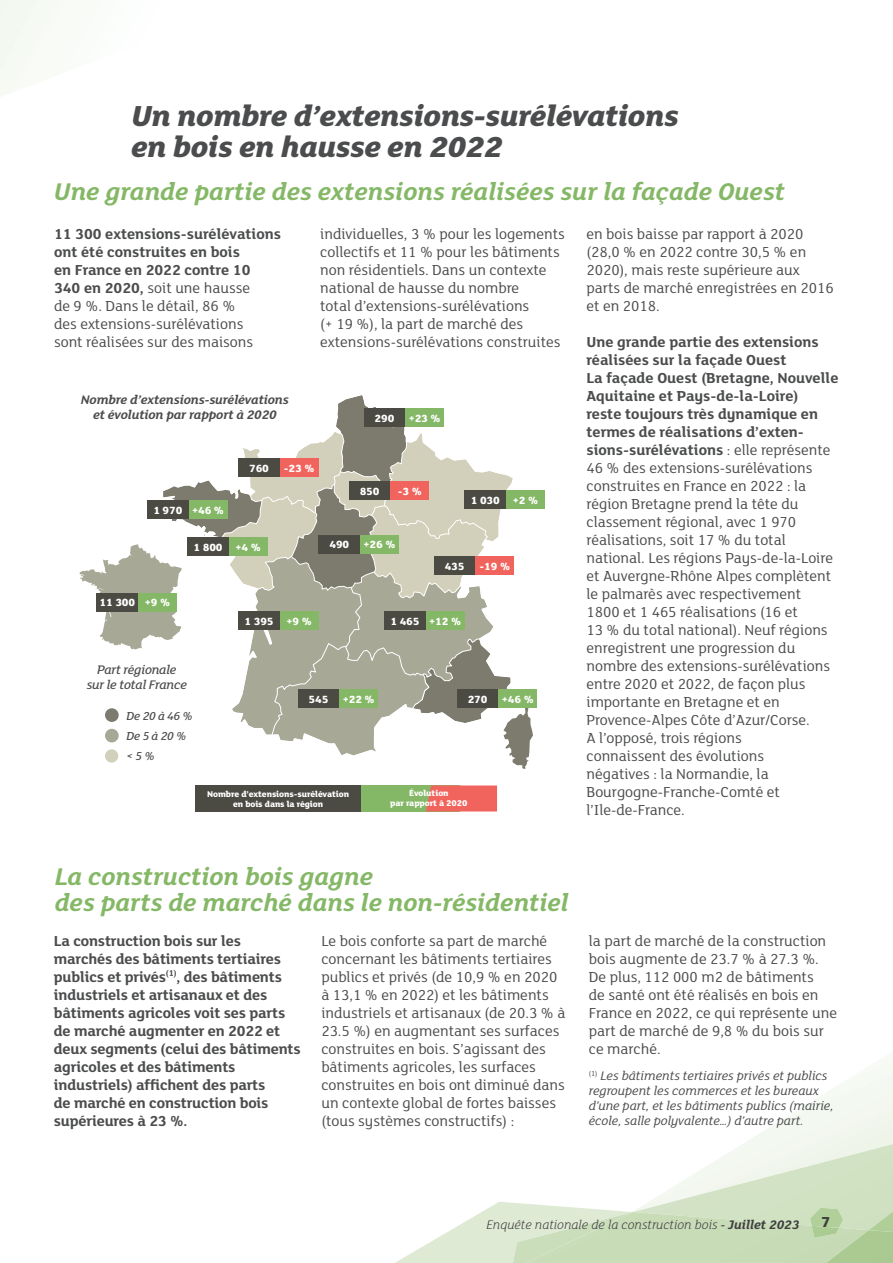
<style>
.page{position:relative;width:893px;height:1263px;background:#fff}
.page>*{position:absolute;margin:0;border:0;box-sizing:border-box;transform-origin:0 0}
.t1{font:italic 800 31.5px/31.5px "FS Lola";letter-spacing:-.02em;color:#4b4c4d}
.t2{font:italic 700 26.25px/25.5px "FS Lola";color:#85b866}
.t3{font:15.75px/18px "FS Lola";color:#4b4c4d}
.t4{font:700 15.75px/18px "FS Lola";letter-spacing:-.01em;color:#4b4c4d}
.t5{font:800 15.75px "FS Lola";color:#3e3e3f}
.t6{font:italic 13.5px/15px "FS Lola";color:#4b4c4d}
.t7{font:italic 700 13.5px/15px "FS Lola";letter-spacing:-.01em;color:#4b4c4d;text-align:center}
.t8{font:italic 300 13.5px "FS Lola";color:#3e3e3f}
.t9{font:italic 500 13.5px/15px "FS Lola";letter-spacing:-.01em;color:#4b4c4d;text-align:center}
.t10{font:italic 500 12.6px/20.2px "FS Lola";letter-spacing:-.01em;color:#4b4c4d}
.t11{font:800 11.4px "FS Lola";letter-spacing:-.01em;color:#fff}
.t12{font:800 9.15px/9.1px "FS Lola";letter-spacing:-.01em;color:#fff;text-align:center}
.s1{font-weight:700}
.s2{font-weight:500}
</style>
<div class="page">
<svg style="left:0;top:0;width:59px;height:97px"></svg>
<svg style="left:395px;top:1060px;width:498px;height:203px"></svg>
<img style="left:812px;top:1226px;width:27px;height:12px">
<svg style="left:80px;top:395px;width:453px;height:374px"></svg>
<div style="left:465px;top:491px;width:41px;height:18px;background:#4c4b43"></div>
<div style="left:506px;top:491px;width:39px;height:18px;background:#85b866"></div>
<div style="left:349px;top:481px;width:41px;height:19px;background:#4c4b43"></div>
<div style="left:390px;top:481px;width:39px;height:19px;background:#f1635d"></div>
<div style="left:364px;top:409px;width:41px;height:18px;background:#4c4b43"></div>
<div style="left:405px;top:409px;width:39px;height:18px;background:#85b866"></div>
<div style="left:238px;top:458px;width:42px;height:19px;background:#4c4b43"></div>
<div style="left:280px;top:458px;width:39px;height:19px;background:#f1635d"></div>
<div style="left:319px;top:535px;width:41px;height:19px;background:#4c4b43"></div>
<div style="left:360px;top:535px;width:39px;height:19px;background:#85b866"></div>
<div style="left:147px;top:500px;width:42px;height:19px;background:#4c4b43"></div>
<div style="left:189px;top:500px;width:39px;height:19px;background:#85b866"></div>
<div style="left:187px;top:537px;width:42px;height:19px;background:#4c4b43"></div>
<div style="left:229px;top:537px;width:39px;height:19px;background:#85b866"></div>
<div style="left:97px;top:593px;width:41px;height:18px;background:#4c4b43"></div>
<div style="left:138px;top:593px;width:39px;height:18px;background:#85b866"></div>
<div style="left:238px;top:611px;width:42px;height:19px;background:#4c4b43"></div>
<div style="left:280px;top:611px;width:39px;height:19px;background:#85b866"></div>
<div style="left:298px;top:690px;width:41px;height:18px;background:#4c4b43"></div>
<div style="left:339px;top:690px;width:39px;height:18px;background:#85b866"></div>
<div style="left:457px;top:690px;width:41px;height:18px;background:#4c4b43"></div>
<div style="left:498px;top:690px;width:39px;height:18px;background:#85b866"></div>
<div style="left:434px;top:556px;width:41px;height:19px;background:#4c4b43"></div>
<div style="left:475px;top:556px;width:39px;height:19px;background:#f1635d"></div>
<div style="left:384px;top:611px;width:42px;height:19px;background:#4c4b43"></div>
<div style="left:426px;top:611px;width:39px;height:19px;background:#85b866"></div>
<div style="left:195px;top:785px;width:166px;height:26px;background:#4c4b43"></div>
<div style="left:361px;top:785px;width:99px;height:26px;background:#85b866"></div>
<svg style="left:426px;top:785px;width:71px;height:26px;background:#ec685e"></svg>
<h1 class="t1" style="left:131px;top:98px;width:549px">Un nombre d’extensions-surélévations en bois en hausse en 2022</h1>
<h2 class="t2" style="left:54px;top:178px;width:733px">Une grande partie des extensions réalisées sur la façade Ouest</h2>
<p class="t3" style="left:54px;top:224px;width:229px"><span class="s1">11 300 extensions-surélévations ont été construites en bois<br>en France en 2022 contre 10<br>340 en 2020,</span> soit une hausse<br>de 9 %. Dans le détail, 86 %<br>des extensions-surélévations<br>sont réalisées sur des maisons</p>
<p class="t3" style="left:320px;top:224px;width:246px">individuelles, 3 % pour les logements collectifs et 11 % pour les bâtiments non résidentiels. Dans un contexte national de hausse du nombre<br>total d’extensions-surélévations<br>(+ 19 %), la part de marché des extensions-surélévations construites</p>
<p class="t3" style="left:586px;top:224px;width:249px">en bois baisse par rapport à 2020 (28,0 % en 2022 contre 30,5 % en<br>2020), mais reste supérieure aux parts de marché enregistrées en 2016 et en 2018.</p>
<p class="t3" style="left:586px;top:332px;width:253px"><span class="s1">Une grande partie des extensions réalisées sur la façade Ouest<br>La façade Ouest (Bretagne, Nouvelle<br>Aquitaine et Pays-de-la-Loire)<br>reste toujours très dynamique en termes de réalisations d’exten&shy;sions-surélévations</span> : elle représente<br>46 % des extensions-surélévations construites en France en 2022 : la région Bretagne prend la tête du classement régional, avec 1 970 réalisations, soit 17 % du total national. Les régions Pays-de-la-Loire et Auvergne-Rhône Alpes complètent le palmarès avec respectivement<br>1800 et 1 465 réalisations (16 et<br>13 % du total national). Neuf régions enregistrent une progression du nombre des extensions-surélévations entre 2020 et 2022, de façon plus importante en Bretagne et en<br>Provence-Alpes Côte d’Azur/Corse.<br>A l’opposé, trois régions<br>connaissent des évolutions<br>négatives : la Normandie, la<br>Bourgogne-Franche-Comté et l’Ile-de-France.</p>
<p class="t7" style="left:81px;top:391px;width:209px">Nombre d’extensions-surélévations et évolution par rapport à 2020</p>
<p class="t11" style="left:375px;top:411px;width:21px">290</p>
<p class="t11" style="left:409px;top:411px;width:33px">+23 %</p>
<p class="t11" style="left:249px;top:460px;width:21px">760</p>
<p class="t11" style="left:284px;top:460px;width:32px">-23 %</p>
<p class="t11" style="left:360px;top:483px;width:21px">850</p>
<p class="t11" style="left:398px;top:483px;width:26px">-3 %</p>
<p class="t11" style="left:471px;top:492px;width:69px">1 030 +2 %</p>
<p class="t11" style="left:153px;top:502px;width:72px">1 970 +46 %</p>
<p class="t11" style="left:194px;top:539px;width:69px">1 800 +4 %</p>
<p class="t11" style="left:329px;top:537px;width:21px">490</p>
<p class="t11" style="left:364px;top:537px;width:33px">+26 %</p>
<p class="t11" style="left:445px;top:558px;width:21px">435</p>
<p class="t11" style="left:480px;top:558px;width:32px">-19 %</p>
<p class="t11" style="left:100px;top:595px;width:72px">11 300 +9 %</p>
<p class="t11" style="left:244px;top:613px;width:69px">1 395 +9 %</p>
<p class="t11" style="left:390px;top:613px;width:72px">1 465 +12 %</p>
<p class="t9" style="left:87px;top:661px;width:102px">Part régionale sur le total France</p>
<p class="t10" style="left:127px;top:705px;width:68px">De 20 à 46 %<br>De 5 à 20 % &lt; 5 %</p>
<p class="t11" style="left:309px;top:691px;width:21px">545</p>
<p class="t11" style="left:343px;top:691px;width:33px">+22 %</p>
<p class="t11" style="left:468px;top:691px;width:21px">270</p>
<p class="t11" style="left:502px;top:691px;width:33px">+46 %</p>
<p class="t12" style="left:207px;top:789px;width:143px">Nombre d’extensions-surélévation en bois dans la région</p>
<p class="t12" style="left:390px;top:788px;width:79px">Évolution<br>par rapport à 2020</p>
<h2 class="t2" style="left:55px;top:862px;width:516px">La construction bois gagne<br>des parts de marché dans le non-résidentiel</h2>
<p class="t4" style="left:54px;top:931px;width:248px">La construction bois sur les marchés des bâtiments tertiaires publics et privés<sup>(1)</sup>, des bâtiments industriels et artisanaux et des bâtiments agricoles voit ses parts de marché augmenter en 2022 et deux segments (celui des bâtiments agricoles et des bâtiments industriels) affichent des parts<br>de marché en construction bois supérieures à 23 %.</p>
<p class="t3" style="left:321px;top:931px;width:245px">Le bois conforte sa part de marché concernant les bâtiments tertiaires publics et privés (de 10,9 % en 2020 à 13,1 % en 2022) et les bâtiments industriels et artisanaux (de 20.3 % à 23.5 %) en augmentant ses surfaces construites en bois. S’agissant des bâtiments agricoles, les surfaces construites en bois ont diminué dans un contexte global de fortes baisses (tous systèmes constructifs) :</p>
<p class="t3" style="left:589px;top:931px;width:250px">la part de marché de la construction bois augmente de 23.7 % à 27.3 %.<br>De plus, 112 000 m2 de bâtiments<br>de santé ont été réalisés en bois en<br>France en 2022, ce qui représente une part de marché de 9,8 % du bois sur ce marché.</p>
<p class="t6" style="left:589px;top:1068px;width:246px"><sup>(1)</sup> Les bâtiments tertiaires privés et publics regroupent les commerces et les bureaux d’une part, et les bâtiments publics (mairie, école, salle polyvalente…) d’autre part.</p>
<p class="t8" style="left:486px;top:1216px;width:315px">Enquête nationale de la construction bois <span class="s2">-</span> <span class="s1">Juillet 2023</span></p>
<p class="t5" style="left:821px;top:1211px;width:11px">7</p>
</div>
